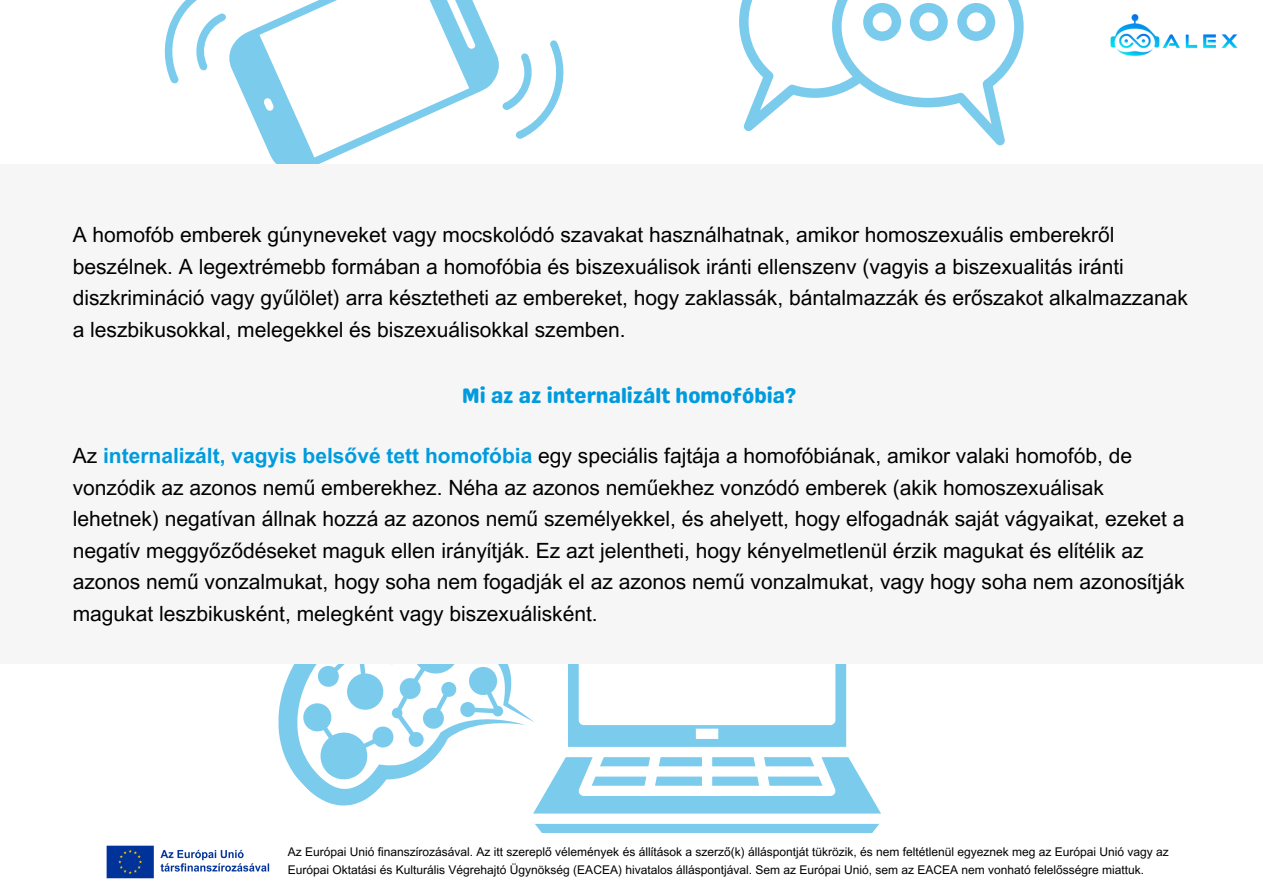
<style>
.page{position:relative;width:1263px;height:894px;background:#fff}
.page>*{position:absolute;margin:0;border:0;box-sizing:border-box;transform-origin:0 0}
.t1{font:21px/31.5px "Arial MT Pro";color:#000}
.t2{font:21px "Genty Sans";color:#009bde}
.t3{font:12px/18px "Arial MT Pro";color:#000}
.s1{font-weight:700;color:#009bde}
</style>
<div class="page">
<svg style="left:239px;top:0;width:250px;height:164px"></svg>
<svg style="left:483px;top:38px;width:81px;height:106px"></svg>
<svg style="left:164px;top:0;width:81px;height:85px"></svg>
<svg style="left:552px;top:823px;width:327px;height:9px;background:#88d0ee"></svg>
<svg style="left:552px;top:757px;width:329px;height:56px"></svg>
<svg style="left:568px;top:664px;width:278px;height:82px"></svg>
<svg style="left:278px;top:684px;width:274px;height:149px"></svg>
<svg style="left:285px;top:664px;width:234px;height:124px"></svg>
<svg style="left:739px;top:0;width:285px;height:145px"></svg>
<div style="left:0;top:164px;width:1263px;height:499px;background:#f6f6f6"></div>
<img style="left:1110px;top:14px;width:128px;height:43px">
<img style="left:106px;top:845px;width:164px;height:34px">
<p class="t1" style="left:73px;top:222px;width:1117px">A homofób emberek gúnyneveket vagy mocskolódó szavakat használhatnak, amikor homoszexuális emberekről beszélnek. A legextrémebb formában a homofóbia és biszexuálisok iránti ellenszenv (vagyis a biszexualitás iránti diszkrimináció vagy gyűlölet) arra késztetheti az embereket, hogy zaklassák, bántalmazzák és erőszakot alkalmazzanak a leszbikusokkal, melegekkel és biszexuálisokkal szemben.</p>
<p class="t2" style="left:462px;top:383px;width:336px">Mi az az internalizált homofóbia?</p>
<p class="t1" style="left:73px;top:442px;width:1113px">Az <span class="s1">internalizált, vagyis belsővé tett homofóbia</span> egy speciális fajtája a homofóbiának, amikor valaki homofób, de vonzódik az azonos nemű emberekhez. Néha az azonos neműekhez vonzódó emberek (akik homoszexuálisak lehetnek) negatívan állnak hozzá az azonos nemű személyekkel, és ahelyett, hogy elfogadnák saját vágyaikat, ezeket a negatív meggyőződéseket maguk ellen irányítják. Ez azt jelentheti, hogy kényelmetlenül érzik magukat és elítélik az azonos nemű vonzalmukat, hogy soha nem fogadják el az azonos nemű vonzalmukat, vagy hogy soha nem azonosítják magukat leszbikusként, melegként vagy biszexuálisként.</p>
<p class="t3" style="left:288px;top:844px;width:883px">Az Európai Unió finanszírozásával. Az itt szereplő vélemények és állítások a szerző(k) álláspontját tükrözik, és nem feltétlenül egyeznek meg az Európai Unió vagy az<br>Európai Oktatási és Kulturális Végrehajtó Ügynökség (EACEA) hivatalos álláspontjával. Sem az Európai Unió, sem az EACEA nem vonható felelősségre miattuk.</p>
</div>
